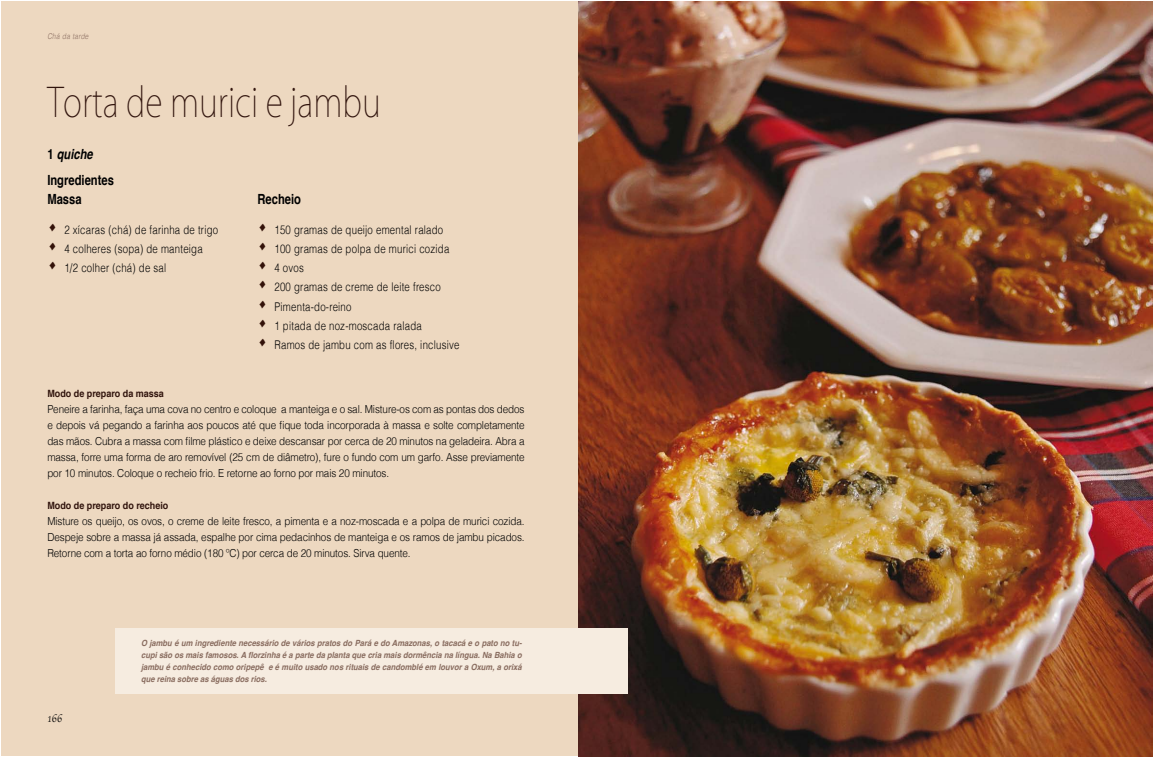
<style>
.page{position:relative;width:1157px;height:760px;background:#fff}
.page>*{position:absolute;margin:0;border:0;box-sizing:border-box;transform-origin:0 0}
.t1{font:200 40px "Koz Go Pro";color:#31140d;scale:.8 1}
.t2{font:700 14px "Helvetica";color:#000;scale:.8 1}
.t3{font:italic 700 14px "Helvetica";color:#000;scale:.8 1}
.t4{font:300 12px "Helvetica";letter-spacing:.025em;color:#000;scale:.8 1}
.t5{font:12px "Apple Chancery";color:#000;scale:.8 1}
.t6{font:300 11px/16px "Helvetica";letter-spacing:-.01em;color:#000;text-align:justify;scale:.9 1}
.t7{font:700 10px "Helvetica";color:#31140d;scale:.9 1}
.t8{font:italic 700 8.5px/12px "Helvetica";color:#896c5f;text-align:justify;scale:.9 1}
.t9{font:italic 300 8px "Helvetica";letter-spacing:.05em;color:#896c5f;scale:.8 1}
.s1{font-style:normal}
.s2{font-family:"Apple Chancery";font-weight:400;font-size:20px;color:#331209}
</style>
<div class="page">
<div style="left:1px;top:1px;width:577px;height:755px;background:#edd8c0"></div>
<img style="left:578px;top:2px;width:574px;height:754px">
<div style="left:116px;top:628px;width:512px;height:65px;background:#f6ece0"></div>
<p class="t9" style="left:47px;top:31px;width:53px">Chá da tarde</p>
<h1 class="t1" style="left:47px;top:76px;width:418px">Torta de murici e jambu</h1>
<p class="t3" style="left:47px;top:143px;width:58px"><span class="s1">1</span> quiche</p>
<p class="t2" style="left:47px;top:169px;width:85px">Ingredientes</p>
<p class="t2" style="left:47px;top:188px;width:44px">Massa</p>
<p class="t4" style="left:47px;top:222px;width:215px"><span class="s2">•</span> 2 xícaras (chá) de farinha de trigo</p>
<p class="t4" style="left:47px;top:241px;width:196px"><span class="s2">•</span> 4 colheres (sopa) de manteiga</p>
<p class="t4" style="left:47px;top:260px;width:150px"><span class="s2">•</span> 1/2 colher (chá) de sal</p>
<p class="t2" style="left:257px;top:188px;width:56px">Recheio</p>
<p class="t4" style="left:257px;top:222px;width:234px"><span class="s2">•</span> 150 gramas de queijo emental ralado</p>
<p class="t4" style="left:257px;top:241px;width:241px"><span class="s2">•</span> 100 gramas de polpa de murici cozida</p>
<p class="t4" style="left:257px;top:260px;width:60px"><span class="s2">•</span> 4 ovos</p>
<p class="t4" style="left:257px;top:279px;width:231px"><span class="s2">•</span> 200 gramas de creme de leite fresco</p>
<p class="t4" style="left:257px;top:299px;width:119px"><span class="s2">•</span> Pimenta-do-reino</p>
<p class="t4" style="left:257px;top:318px;width:207px"><span class="s2">•</span> 1 pitada de noz-moscada ralada</p>
<p class="t4" style="left:257px;top:337px;width:254px"><span class="s2">•</span> Ramos de jambu com as flores, inclusive</p>
<p class="t7" style="left:47px;top:385px;width:131px">Modo de preparo da massa</p>
<p class="t6" style="left:47px;top:401px;width:532px">Peneire a farinha, faça uma cova no centro e coloque a manteiga e o sal. Misture-os com as pontas dos dedos e depois vá pegando a farinha aos poucos até que fique toda incorporada à massa e solte completamente das mãos. Cubra a massa com filme plástico e deixe descansar por cerca de 20 minutos na geladeira. Abra a massa, forre uma forma de aro removível (25 cm de diâmetro), fure o fundo com um garfo. Asse previamente por 10 minutos. Coloque o recheio frio. E retorne ao forno por mais 20 minutos.</p>
<p class="t7" style="left:47px;top:497px;width:136px">Modo de preparo do recheio</p>
<p class="t6" style="left:47px;top:513px;width:532px">Misture os queijo, os ovos, o creme de leite fresco, a pimenta e a noz-moscada e a polpa de murici cozida.<br>Despeje sobre a massa já assada, espalhe por cima pedacinhos de manteiga e os ramos de jambu picados.<br>Retorne com a torta ao forno médio (180 ºC) por cerca de 20 minutos. Sirva quente.</p>
<p class="t5" style="left:47px;top:708px;width:20px">166</p>
<p class="t8" style="left:141px;top:636px;width:425px">O jambu é um ingrediente necessário de vários pratos do Pará e do Amazonas, o tacacá e o pato no tu&shy;cupi são os mais famosos. A florzinha é a parte da planta que cria mais dormência na língua. Na Bahia o jambu é conhecido como oripepê e é muito usado nos rituais de candomblé em louvor a Oxum, a orixá que reina sobre as águas dos rios.</p>
</div>
